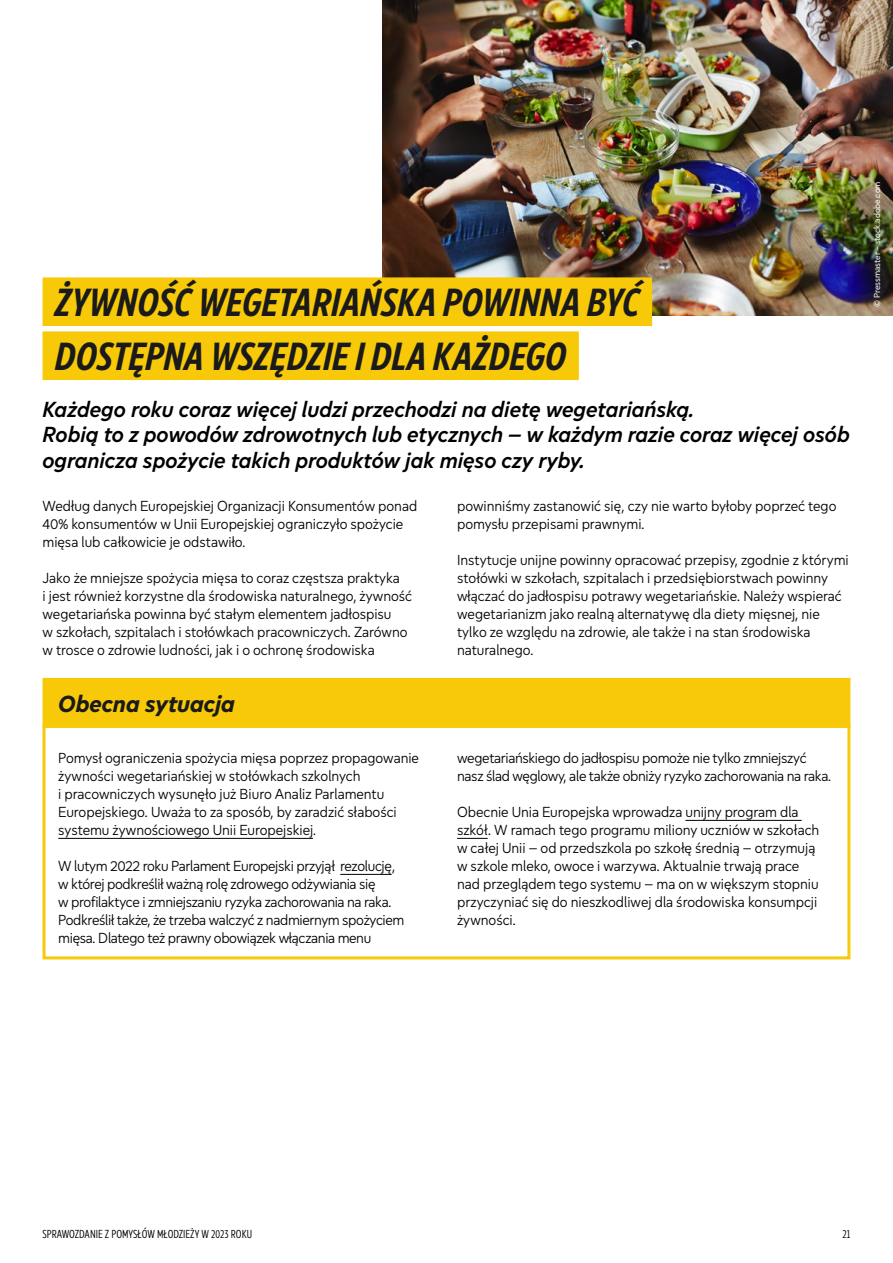
<style>
.page{position:relative;width:893px;height:1263px;background:#fff}
.page>*{position:absolute;margin:0;border:0;box-sizing:border-box;transform-origin:0 0}
.t1{font:italic 700 40.5px/54px "Europea Narrow";color:#1a1a1a}
.t2{font:italic 700 24px "Europea Eco";color:#1a1a1a}
.t3{font:italic 600 22.5px/25.5px "Europea Eco";color:#000}
.t4{font:300 15px/18px "Europea Eco";color:#000}
.t5{font:300 15px/18px "Europea Eco";letter-spacing:-.02em;color:#000}
.t6{font:300 12px "Europea Narrow";color:#000}
.t7{font:9px "Europea Eco";color:#fff}
</style>
<div class="page">
<img style="left:383px;top:0;width:510px;height:316px">
<hr style="left:58px;top:838px;width:255px;height:1px;background:#000">
<hr style="left:340px;top:874px;width:52px;height:1px;background:#000">
<hr style="left:685px;top:820px;width:117px;height:1px;background:#000">
<hr style="left:457px;top:838px;width:31px;height:1px;background:#000">
<div style="left:43px;top:725px;width:807px;height:234px;border:3px solid #f7c908"></div>
<div style="left:44px;top:679px;width:805px;height:47px;background:#f7c908"></div>
<div style="left:43px;top:678px;width:807px;height:49px;border:3px solid #f7c908"></div>
<div style="left:43px;top:277px;width:609px;height:49px;background:#f7c908"></div>
<div style="left:43px;top:331px;width:536px;height:49px;background:#f7c908"></div>
<h1 class="t1" style="left:55px;top:271px;width:586px">ŻYWNOŚĆ WEGETARIAŃSKA POWINNA BYĆ<br>DOSTĘPNA WSZĘDZIE I DLA KAŻDEGO</h1>
<h3 class="t3" style="left:43px;top:394px;width:809px">Każdego roku coraz więcej ludzi przechodzi na dietę wegetariańską.<br>Robią to z powodów zdrowotnych lub etycznych – w każdym razie coraz więcej osób ogranicza spożycie takich produktów jak mięso czy ryby.</h3>
<p class="t4" style="left:43px;top:495px;width:376px">Według danych Europejskiej Organizacji Konsumentów ponad<br>40% konsumentów w Unii Europejskiej ograniczyło spożycie mięsa lub całkowicie je odstawiło.</p>
<p class="t4" style="left:43px;top:567px;width:371px">Jako że mniejsze spożycia mięsa to coraz częstsza praktyka<br>i jest również korzystne dla środowiska naturalnego, żywność wegetariańska powinna być stałym elementem jadłospisu<br>w szkołach, szpitalach i stołówkach pracowniczych. Zarówno w trosce o zdrowie ludności, jak i o ochronę środowiska</p>
<h2 class="t2" style="left:58px;top:686px;width:178px">Obecna sytuacja</h2>
<p class="t4" style="left:58px;top:747px;width:362px">Pomysł ograniczenia spożycia mięsa poprzez propagowanie żywności wegetariańskiej w stołówkach szkolnych<br>i pracowniczych wysunęło już Biuro Analiz Parlamentu Europejskiego. Uważa to za sposób, by zaradzić słabości systemu żywnościowego Unii Europejskiej.</p>
<p class="t5" style="left:58px;top:855px;width:348px">W lutym 2022 roku Parlament Europejski przyjął rezolucję, w której podkreślił ważną rolę zdrowego odżywiania się<br>w profilaktyce i zmniejszaniu ryzyka zachorowania na raka.<br>Podkreślił także, że trzeba walczyć z nadmiernym spożyciem mięsa. Dlatego też prawny obowiązek włączania menu</p>
<p class="t4" style="left:457px;top:495px;width:381px">powinniśmy zastanowić się, czy nie warto byłoby poprzeć tego pomysłu przepisami prawnymi.</p>
<p class="t4" style="left:457px;top:549px;width:393px">Instytucje unijne powinny opracować przepisy, zgodnie z którymi stołówki w szkołach, szpitalach i przedsiębiorstwach powinny włączać do jadłospisu potrawy wegetariańskie. Należy wspierać wegetarianizm jako realną alternatywę dla diety mięsnej, nie tylko ze względu na zdrowie, ale także i na stan środowiska naturalnego.</p>
<p class="t5" style="left:457px;top:747px;width:376px">wegetariańskiego do jadłospisu pomoże nie tylko zmniejszyć nasz ślad węglowy, ale także obniży ryzyko zachorowania na raka.</p>
<p class="t4" style="left:457px;top:801px;width:364px">Obecnie Unia Europejska wprowadza unijny program dla szkół. W ramach tego programu miliony uczniów w szkołach w całej Unii – od przedszkola po szkołę średnią – otrzymują w szkole mleko, owoce i warzywa. Aktualnie trwają prace nad przeglądem tego systemu – ma on w większym stopniu przyczyniać się do nieszkodliwej dla środowiska konsumpcji żywności.</p>
<p class="t7" style="left:871px;top:307px;width:127px;rotate:-90deg">© Pressmaster - stock.adobe.com</p>
<p class="t6" style="left:43px;top:1225px;width:211px">SPRAWOZDANIE Z POMYSŁÓW MŁODZIEŻY W 2023 ROKU</p>
<p class="t6" style="left:842px;top:1225px;width:9px">21</p>
</div>
